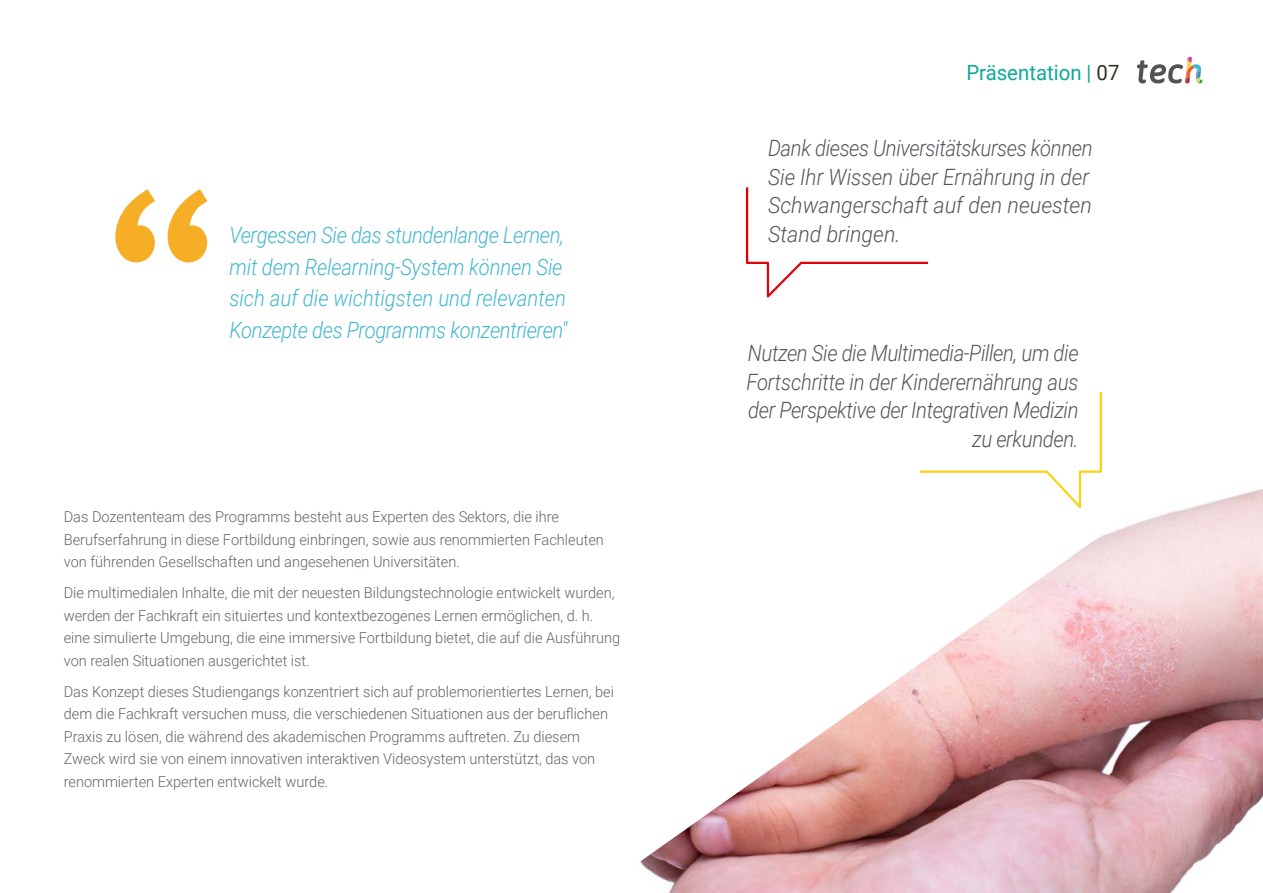
<style>
.page{position:relative;width:1263px;height:893px;background:#fff}
.page>*{position:absolute;margin:0;border:0;box-sizing:border-box;transform-origin:0 0}
.t1{font:italic 300 22.5px/31.5px "Roboto";letter-spacing:-.02em;color:#43b7cf;scale:.9 1}
.t2{font:italic 300 22.5px/28.5px "Roboto";letter-spacing:-.02em;color:#52555b;text-align:right;scale:.9 1}
.t3{font:italic 300 22.5px/28.5px "Roboto";color:#52555b;scale:.9 1}
.t4{font:21px "Roboto";color:#0ea996}
.t5{font:300 15px/22.5px "Roboto";color:#61646a}
.s1{color:#312e20}
</style>
<div class="page">
<svg style="left:115px;top:189px;width:92px;height:73px"></svg>
<img style="left:640px;top:421px;width:623px;height:472px">
<svg style="left:746px;top:187px;width:183px;height:111px"></svg>
<svg style="left:1137px;top:57px;width:65px;height:27px"></svg>
<h1 class="t1" style="left:229px;top:219px;width:377px">Vergessen Sie das stundenlange Lernen, mit dem Relearning-System können Sie sich auf die wichtigsten und relevanten Konzepte des Programms konzentrieren"</h1>
<p class="t5" style="left:64px;top:505px;width:541px">Das Dozententeam des Programms besteht aus Experten des Sektors, die ihre<br>Berufserfahrung in diese Fortbildung einbringen, sowie aus renommierten Fachleuten von führenden Gesellschaften und angesehenen Universitäten.</p>
<p class="t5" style="left:64px;top:581px;width:558px">Die multimedialen Inhalte, die mit der neuesten Bildungstechnologie entwickelt wurden, werden der Fachkraft ein situiertes und kontextbezogenes Lernen ermöglichen, d. h. eine simulierte Umgebung, die eine immersive Fortbildung bietet, die auf die Ausführung von realen Situationen ausgerichtet ist.</p>
<p class="t5" style="left:64px;top:679px;width:552px">Das Konzept dieses Studiengangs konzentriert sich auf problemorientiertes Lernen, bei dem die Fachkraft versuchen muss, die verschiedenen Situationen aus der beruflichen Praxis zu lösen, die während des akademischen Programms auftreten. Zu diesem Zweck wird sie von einem innovativen interaktiven Videosystem unterstützt, das von renommierten Experten entwickelt wurde.</p>
<h2 class="t4" style="left:966px;top:57px;width:155px">Präsentation | <span class="s1">07</span></h2>
<h1 class="t3" style="left:768px;top:133px;width:362px">Dank dieses Universitätskurses können<br>Sie Ihr Wissen über Ernährung in der<br>Schwangerschaft auf den neuesten<br>Stand bringen.</h1>
<h1 class="t2" style="left:746px;top:338px;width:371px">Nutzen Sie die Multimedia-Pillen, um die Fortschritte in der Kinderernährung aus der Perspektive der Integrativen Medizin zu erkunden.</h1>
</div>
